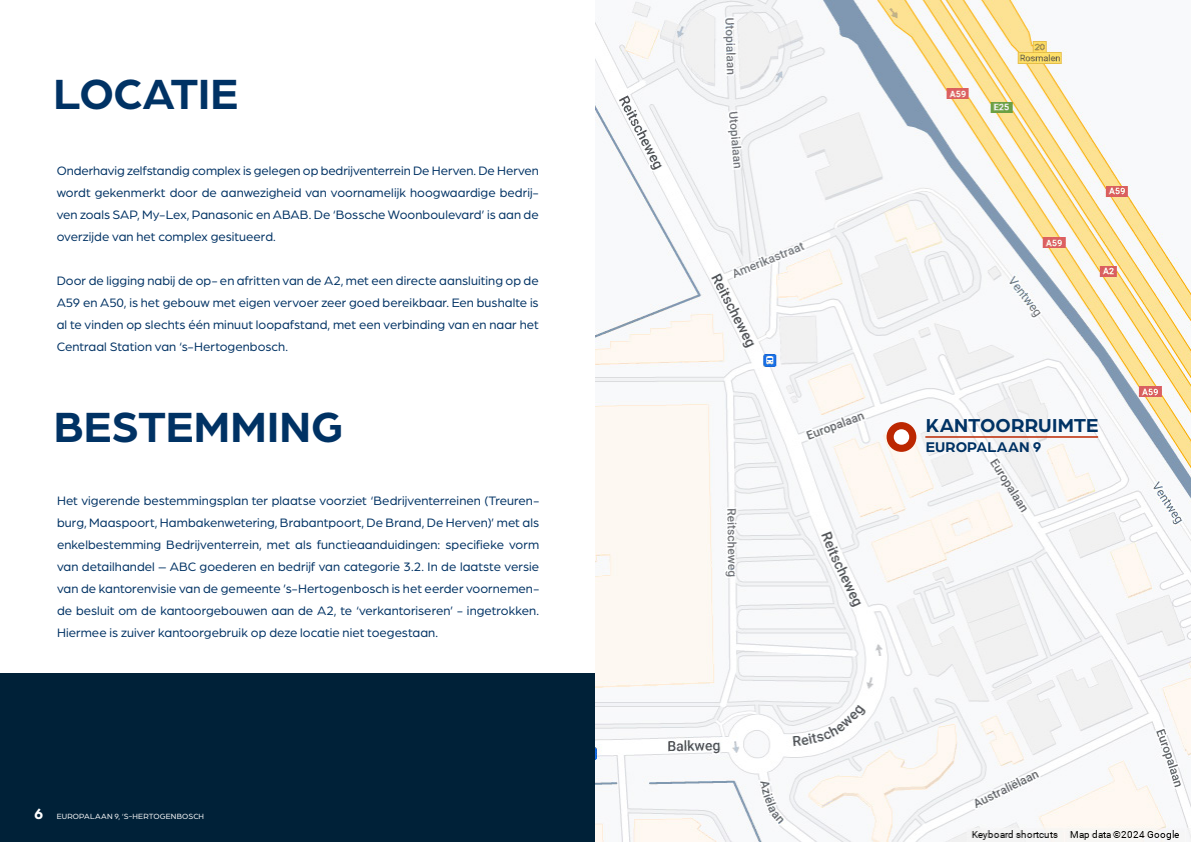
<style>
.page{position:relative;width:1191px;height:842px;background:#fff}
.page>*{position:absolute;margin:0;border:0;box-sizing:border-box;transform-origin:0 0}
.Koppen_groot_blauw{font:700 45px "Arboria";color:#003264}
.t1{font:700 20px "Arboria";letter-spacing:.005em;color:#003264}
.t2{font:700 15px "Arboria";letter-spacing:.005em;color:#003264}
.Broodtekst_blauw{font:13px/22px "Arboria";color:#003264;text-align:justify}
.t3{font:8px "Arboria";letter-spacing:.02em;color:#fff}
.s1{font-weight:700;font-size:16px}
</style>
<div class="page">
<div style="left:0;top:673px;width:1191px;height:169px;background:#002138"></div>
<img style="left:595px;top:0;width:596px;height:842px">
<hr style="left:926px;top:436px;width:171px;height:2px;background:#bc2701">
<div style="left:886px;top:422px;width:30px;height:30px;background:#bc2701;border-radius:50%"></div>
<div style="left:893px;top:429px;width:16px;height:16px;background:#fff;border-radius:50%"></div>
<p class="Koppen_groot_blauw" style="left:53px;top:63px;width:186px">LOCATIE</p>
<p class="Broodtekst_blauw" style="left:57px;top:159px;width:483px">Onderhavig zelfstandig complex is gelegen op bedrijventerrein De Herven. De Herven wordt gekenmerkt door de aanwezigheid van voornamelijk hoogwaardige bedrij&shy;ven zoals SAP, My-Lex, Panasonic en ABAB. De ‘Bossche Woonboulevard’ is aan de overzijde van het complex gesitueerd.</p>
<p class="Broodtekst_blauw" style="left:57px;top:269px;width:483px">Door de ligging nabij de op- en afritten van de A2, met een directe aansluiting op de A59 en A50, is het gebouw met eigen vervoer zeer goed bereikbaar. Een bushalte is al te vinden op slechts één minuut loopafstand, met een verbinding van en naar het Centraal Station van ‘s-Hertogenbosch.</p>
<p class="Koppen_groot_blauw" style="left:54px;top:396px;width:291px">BESTEMMING</p>
<p class="Broodtekst_blauw" style="left:57px;top:489px;width:483px">Het vigerende bestemmingsplan ter plaatse voorziet ‘Bedrijventerreinen (Treuren&shy;burg, Maaspoort, Hambakenwetering, Brabantpoort, De Brand, De Herven)’ met als enkelbestemming Bedrijventerrein, met als functieaanduidingen: specifieke vorm van detailhandel – ABC goederen en bedrijf van categorie 3.2. In de laatste versie van de kantorenvisie van de gemeente ’s-Hertogenbosch is het eerder voornemen&shy;de besluit om de kantoorgebouwen aan de A2, te ‘verkantoriseren’ - ingetrokken.<br>Hiermee is zuiver kantoorgebruik op deze locatie niet toegestaan.</p>
<p class="t3" style="left:34px;top:811px;width:172px"><span class="s1">6</span> EUROPALAAN 9, ‘S-HERTOGENBOSCH</p>
<p class="t1" style="left:926px;top:412px;width:174px">KANTOORRUIMTE</p>
<p class="t2" style="left:926px;top:437px;width:117px">EUROPALAAN 9</p>
</div>
